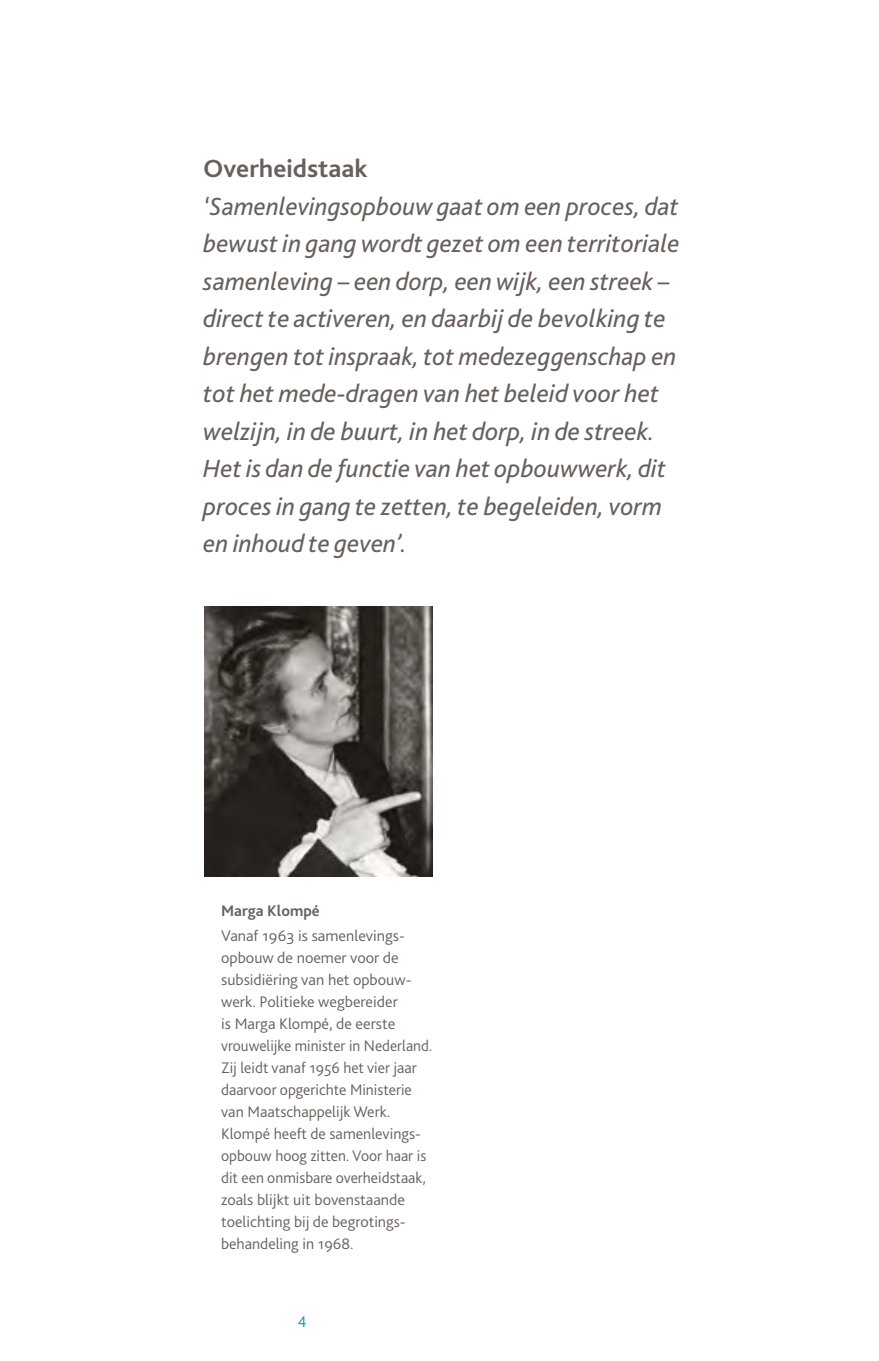
<style>
.page{position:relative;width:879px;height:1361px;background:#fff}
.page>*{position:absolute;margin:0;border:0;box-sizing:border-box;transform-origin:0 0}
.t1{font:italic 26px/37.4px "Bliss 2";color:#67605c}
.t2{font:700 26px "Bliss 2";color:#67605c}
.t3{font:300 16px/22px "Bliss 2";color:#67605c}
.t4{font:700 16px "Bliss 2";color:#67605c}
.t5{font:300 16px "Bliss 2";color:#0091c2}
</style>
<div class="page">
<img style="left:204px;top:606px;width:229px;height:270px">
<h1 class="t2" style="left:203px;top:152px;width:166px">Overheidstaak</h1>
<p class="t1" style="left:203px;top:186px;width:478px">‘Samenlevingsopbouw gaat om een proces, dat bewust in gang wordt gezet om een territoriale samenleving – een dorp, een wijk, een streek – direct te activeren, en daarbij de bevolking te brengen tot inspraak, tot medezeggenschap en tot het mede-dragen van het beleid voor het welzijn, in de buurt, in het dorp, in de streek.<br>Het is dan de functie van het opbouwwerk, dit proces in gang te zetten, te begeleiden, vorm en inhoud te geven’.</p>
<p class="t4" style="left:221px;top:901px;width:100px">Marga Klompé</p>
<p class="t3" style="left:221px;top:924px;width:213px">Vanaf 1963 is samenlevings&shy;opbouw de noemer voor de subsidiëring van het opbouw&shy;werk. Politieke wegbereider<br>is Marga Klompé, de eerste vrouwelijke minister in Nederland.<br>Zij leidt vanaf 1956 het vier jaar daarvoor opgerichte Ministerie van Maatschappelijk Werk.<br>Klompé heeft de samenlevings&shy;opbouw hoog zitten. Voor haar is dit een onmisbare overheidstaak, zoals blijkt uit bovenstaande toelichting bij de begrotings&shy;behandeling in 1968.</p>
<p class="t5" style="left:298px;top:1312px;width:10px">4</p>
</div>
